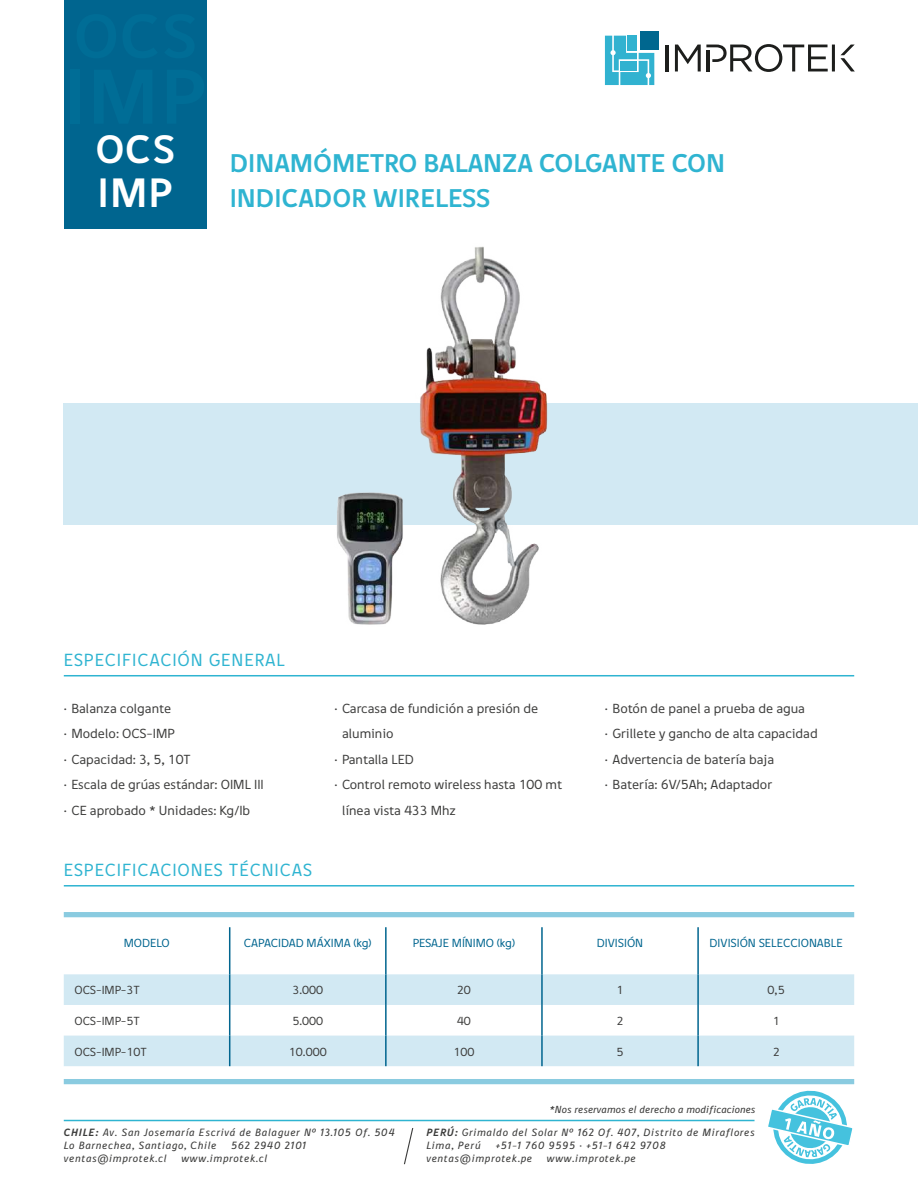
<style>
.page{position:relative;width:918px;height:1188px;background:#fff}
.page>*{position:absolute;margin:0;border:0;box-sizing:border-box;transform-origin:0 0}
.t1{font:700 42px "Digna";color:#fff}
.t2{font:700 40.5px "Digna";color:#fff}
.t3{font:700 26.25px/34.5px "Digna";color:#2fb4d1}
.t4{font:18px "Digna";letter-spacing:.05em;color:#2fb4d1}
.t5{font:13.5px/25.5px "Digna";color:#3c3c3b}
.t6{font:12px "Digna";color:#00658f}
.t7{font:12px "Digna";color:#3c3c3b}
.t8{font:italic 10.8px/12.9px "Digna";letter-spacing:.05em;color:#3c3c3b}
.t9{font:italic 10.5px "Digna";color:#3c3c3b}
.s1{font-weight:700}
</style>
<div class="page">
<div style="left:64px;top:0;width:142px;height:229px;background:#00658f"></div>
<hr style="left:666px;top:45px;width:3px;height:26px;background:#1d1e1c">
<svg style="left:675px;top:44px;width:180px;height:28px"></svg>
<div style="left:640px;top:32px;width:18px;height:18px;background:#00678f"></div>
<svg style="left:605px;top:36px;width:49px;height:49px"></svg>
<svg style="left:768px;top:1090px;width:85px;height:74px"></svg>
<svg style="left:404px;top:1128px;width:10px;height:37px"></svg>
<hr style="left:64px;top:1120px;width:691px;height:1px;background:#2fb4d1">
<div style="left:64px;top:403px;width:854px;height:122px;background:#d2e9f3"></div>
<svg style="left:64px;top:974px;width:790px;height:92px;fill:#d2e9f3"></svg>
<hr style="left:229px;top:927px;width:1px;height:47px;background:#00658f">
<hr style="left:385px;top:927px;width:2px;height:47px;background:#00658f">
<hr style="left:541px;top:927px;width:2px;height:47px;background:#00658f">
<hr style="left:697px;top:927px;width:2px;height:47px;background:#00658f">
<hr style="left:229px;top:974px;width:1px;height:31px;background:#00658f">
<hr style="left:385px;top:974px;width:2px;height:31px;background:#00658f">
<hr style="left:541px;top:974px;width:2px;height:31px;background:#00658f">
<hr style="left:697px;top:974px;width:2px;height:31px;background:#00658f">
<hr style="left:229px;top:1005px;width:1px;height:31px;background:#00658f">
<hr style="left:385px;top:1005px;width:2px;height:31px;background:#00658f">
<hr style="left:541px;top:1005px;width:2px;height:31px;background:#00658f">
<hr style="left:697px;top:1005px;width:2px;height:31px;background:#00658f">
<hr style="left:229px;top:1036px;width:1px;height:30px;background:#00658f">
<hr style="left:385px;top:1036px;width:2px;height:30px;background:#00658f">
<hr style="left:541px;top:1036px;width:2px;height:30px;background:#00658f">
<hr style="left:697px;top:1036px;width:2px;height:30px;background:#00658f">
<div style="left:64px;top:912px;width:790px;height:5px;background:#8acbe0"></div>
<div style="left:64px;top:1079px;width:790px;height:5px;background:#8acbe0"></div>
<hr style="left:64px;top:675px;width:790px;height:1px;background:#2fb4d1">
<hr style="left:64px;top:885px;width:790px;height:2px;background:#2fb4d1">
<img style="left:337px;top:246px;width:211px;height:379px">
<h2 class="t2" style="left:95px;top:124px;width:81px">OCS</h2>
<h1 class="t1" style="left:98px;top:166px;width:77px">IMP</h1>
<h3 class="t3" style="left:230px;top:145px;width:497px">DINAMÓMETRO BALANZA COLGANTE CON<br>INDICADOR WIRELESS</h3>
<h3 class="t4" style="left:64px;top:649px;width:223px">ESPECIFICACIÓN GENERAL</h3>
<p class="t5" style="left:64px;top:695px;width:202px">· Balanza colgante<br>· Modelo: OCS-IMP<br>· Capacidad: 3, 5, 10T<br>· Escala de grúas estándar: OIML III · CE aprobado * Unidades: Kg/Ib</p>
<p class="t5" style="left:334px;top:695px;width:205px">· Carcasa de fundición a presión de</p>
<p class="t5" style="left:342px;top:721px;width:53px">aluminio</p>
<p class="t5" style="left:334px;top:746px;width:81px">· Pantalla LED</p>
<p class="t5" style="left:334px;top:772px;width:229px">· Control remoto wireless hasta 100 mt</p>
<p class="t5" style="left:342px;top:797px;width:116px">línea vista 433 Mhz</p>
<h3 class="t4" style="left:64px;top:859px;width:250px">ESPECIFICACIONES TÉCNICAS</h3>
<p class="t5" style="left:605px;top:695px;width:214px">· Botón de panel a prueba de agua<br>· Grillete y gancho de alta capacidad · Advertencia de batería baja<br>· Batería: 6V/5Ah; Adaptador</p>
<p class="t6" style="left:124px;top:936px;width:47px">MODELO</p>
<p class="t6" style="left:244px;top:936px;width:129px">CAPACIDAD MÁXIMA (kg)</p>
<p class="t6" style="left:413px;top:936px;width:104px">PESAJE MÍNIMO (kg)</p>
<p class="t6" style="left:597px;top:936px;width:48px">DIVISIÓN</p>
<p class="t6" style="left:710px;top:936px;width:135px">DIVISIÓN SELECCIONABLE</p>
<p class="t7" style="left:74px;top:983px;width:67px">OCS-IMP-3T</p>
<p class="t7" style="left:292px;top:983px;width:32px">3.000</p>
<p class="t7" style="left:457px;top:983px;width:15px">20</p>
<p class="t7" style="left:617px;top:983px;width:8px">1</p>
<p class="t7" style="left:768px;top:983px;width:19px">0,5</p>
<p class="t7" style="left:74px;top:1014px;width:67px">OCS-IMP-5T</p>
<p class="t7" style="left:292px;top:1014px;width:32px">5.000</p>
<p class="t7" style="left:457px;top:1014px;width:15px">40</p>
<p class="t7" style="left:617px;top:1014px;width:8px">2</p>
<p class="t7" style="left:773px;top:1014px;width:8px">1</p>
<p class="t7" style="left:74px;top:1044px;width:74px">OCS-IMP-10T</p>
<p class="t7" style="left:289px;top:1044px;width:39px">10.000</p>
<p class="t7" style="left:453px;top:1044px;width:22px">100</p>
<p class="t7" style="left:617px;top:1044px;width:8px">5</p>
<p class="t7" style="left:773px;top:1044px;width:8px">2</p>
<p class="t9" style="left:550px;top:1104px;width:207px">*Nos reservamos el derecho a modificaciones</p>
<p class="t8" style="left:64px;top:1126px;width:333px"><span class="s1">CHILE:</span> Av. San Josemaría Escrivá de Balaguer Nº 13.105 Of. 504<br>Lo Barnechea, Santiago, Chile</p>
<p class="t8" style="left:231px;top:1139px;width:77px">562 2940 2101</p>
<p class="t8" style="left:64px;top:1152px;width:105px">ventas@improtek.cl</p>
<p class="t8" style="left:182px;top:1152px;width:88px">www.improtek.cl</p>
<p class="t8" style="left:426px;top:1126px;width:330px"><span class="s1">PERÚ:</span> Grimaldo del Solar Nº 162 Of. 407, Distrito de Miraflores<br>Lima, Perú</p>
<p class="t8" style="left:426px;top:1139px;width:241px;text-indent:69px">+51-1 760 9595 · +51-1 642 9708 ventas@improtek.pe</p>
<p class="t8" style="left:547px;top:1152px;width:90px">www.improtek.pe</p>
</div>
